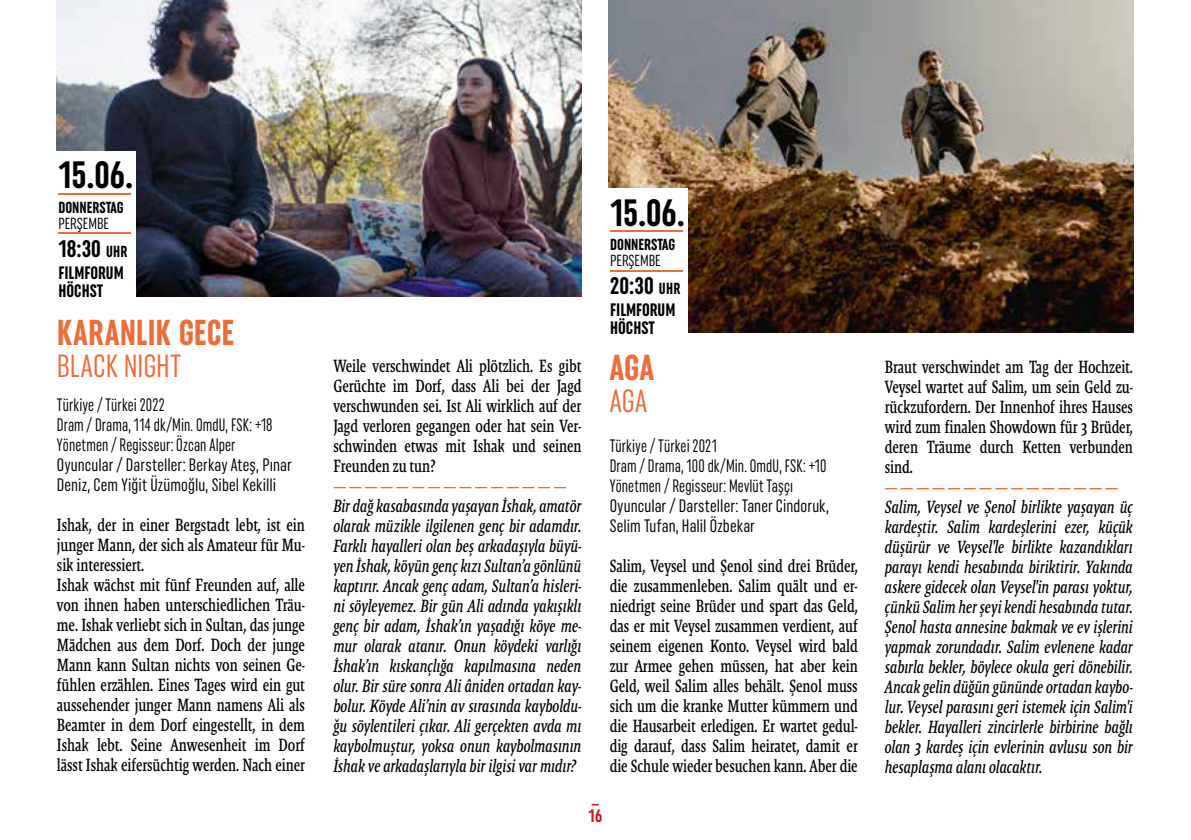
<style>
.page{position:relative;width:1191px;height:840px;background:#fff}
.page>*{position:absolute;margin:0;border:0;box-sizing:border-box;transform-origin:0 0}
.t1{font:700 extra-condensed 38px "Uniform";letter-spacing:-.005em;color:#000}
.t2{font:700 extra-condensed 36px "Uniform";letter-spacing:.005em;color:#ed6d3a}
.t3{font:extra-condensed 32px "Uniform";letter-spacing:.005em;color:#ed6d3a}
.t4{font:700 extra-condensed 24px "Uniform";letter-spacing:.005em;color:#000}
.t5{font:18px/20px "Malaga Narrow OTCE";letter-spacing:-.005em;color:#000;text-align:justify;scale:.95 1}
.t6{font:italic 18px/20px "Malaga Narrow OTCE";letter-spacing:-.01em;color:#000;text-align:justify;scale:.95 1}
.t7{font:extra-condensed 18px/20px "Uniform";letter-spacing:.005em;color:#000;scale:.9 1}
.t8{font:18px "Malaga Narrow OTCE";color:#ed6d3a;scale:.95 1}
.t9{font:700 extra-condensed 18px/18px "Uniform";color:#000}
.t10{font:700 extra-condensed 18px/18px "Uniform";color:#cd1719}
.t11{font:700 extra-condensed 16px "Uniform";color:#000}
.t12{font:extra-condensed 16px "Uniform";color:#000}
.s1{font-size:16px}
</style>
<div class="page">
<img style="left:608px;top:0;width:525px;height:332px">
<img style="left:57px;top:0;width:524px;height:296px">
<div style="left:605px;top:188px;width:82px;height:154px;background:#fff"></div>
<hr style="left:610px;top:230px;width:72px;height:2px;background:#ed6d3a">
<hr style="left:610px;top:269px;width:72px;height:2px;background:#ed6d3a">
<div style="left:54px;top:151px;width:82px;height:154px;background:#fff"></div>
<hr style="left:58px;top:193px;width:72px;height:2px;background:#ed6d3a">
<hr style="left:59px;top:232px;width:72px;height:2px;background:#ed6d3a">
<h1 class="t1" style="left:58px;top:153px;width:76px">15.06.</h1>
<p class="t11" style="left:58px;top:198px;width:67px">DONNERSTAG</p>
<p class="t12" style="left:58px;top:213px;width:52px">PERŞEMBE</p>
<h3 class="t4" style="left:58px;top:234px;width:70px">18:30 <span class="s1">UHR</span></h3>
<p class="t9" style="left:58px;top:263px;width:67px">FILMFORUM<br>HÖCHST</p>
<h2 class="t2" style="left:57px;top:312px;width:179px">KARANLIK GECE</h2>
<h3 class="t3" style="left:57px;top:347px;width:126px">BLACK NIGHT</h3>
<p class="t7" style="left:57px;top:394px;width:262px">Türkiye / Türkei 2022<br>Dram / Drama, 114 dk/Min. OmdU, FSK: +18<br>Yönetmen / Regisseur: Özcan Alper Oyuncular / Darsteller: Berkay Ateş, Pınar Deniz, Cem Yiğit Üzümoğlu, Sibel Kekilli</p>
<p class="t5" style="left:57px;top:514px;width:263px;text-align:left">Ishak, der in einer Bergstadt lebt, ist ein junger Mann, der sich als Amateur für Mu&shy;sik interessiert.<br>Ishak wächst mit fünf Freunden auf, alle von ihnen haben unterschiedlichen Träu&shy;me. Ishak verliebt sich in Sultan, das junge Mädchen aus dem Dorf. Doch der junge Mann kann Sultan nichts von seinen Ge&shy;fühlen erzählen. Eines Tages wird ein gut aussehender junger Mann namens Ali als Beamter in dem Dorf eingestellt, in dem Ishak lebt. Seine Anwesenheit im Dorf lässt Ishak eifersüchtig werden. Nach einer</p>
<p class="t5" style="left:333px;top:355px;width:263px">Weile verschwindet Ali plötzlich. Es gibt Gerüchte im Dorf, dass Ali bei der Jagd verschwunden sei. Ist Ali wirklich auf der Jagd verloren gegangen oder hat sein Ver&shy;schwinden etwas mit Ishak und seinen Freunden zu tun?</p>
<p class="t8" style="left:333px;top:475px;width:247px">— — — — — — — — — — — — — — —</p>
<p class="t6" style="left:333px;top:495px;width:263px">Bir dağ kasabasında yaşayan İshak, amatör olarak müzikle ilgilenen genç bir adamdır.<br>Farklı hayalleri olan beş arkadaşıyla büyü&shy;yen İshak, köyün genç kızı Sultan’a gönlünü kaptırır. Ancak genç adam, Sultan’a hisleri&shy;ni söyleyemez. Bir gün Ali adında yakışıklı genç bir adam, İshak’ın yaşadığı köye me&shy;mur olarak atanır. Onun köydeki varlığı İshak’ın kıskançlığa kapılmasına neden olur. Bir süre sonra Ali âniden ortadan kay&shy;bolur. Köyde Ali’nin av sırasında kayboldu&shy;ğu söylentileri çıkar. Ali gerçekten avda mı kaybolmuştur, yoksa onun kaybolmasının İshak ve arkadaşlarıyla bir ilgisi var mıdır?</p>
<h1 class="t1" style="left:610px;top:190px;width:76px">15.06.</h1>
<p class="t11" style="left:610px;top:235px;width:67px">DONNERSTAG</p>
<p class="t12" style="left:610px;top:250px;width:52px">PERŞEMBE</p>
<h3 class="t4" style="left:610px;top:271px;width:72px">20:30 <span class="s1">UHR</span></h3>
<p class="t9" style="left:610px;top:300px;width:67px">FILMFORUM<br>HÖCHST</p>
<h2 class="t2" style="left:609px;top:346px;width:46px">AGA</h2>
<h3 class="t3" style="left:609px;top:381px;width:39px">AGA</h3>
<p class="t7" style="left:610px;top:435px;width:245px">Türkiye / Türkei 2021<br>Dram / Drama, 100 dk/Min. OmdU, FSK: +10<br>Yönetmen / Regisseur: Mevlüt Taşçı<br>Oyuncular / Darsteller: Taner Cindoruk,<br>Selim Tufan, Halil Özbekar</p>
<p class="t5" style="left:610px;top:555px;width:263px">Salim, Veysel und Şenol sind drei Brüder, die zusammenleben. Salim quält und er&shy;niedrigt seine Brüder und spart das Geld, das er mit Veysel zusammen verdient, auf seinem eigenen Konto. Veysel wird bald zur Armee gehen müssen, hat aber kein Geld, weil Salim alles behält. Şenol muss sich um die kranke Mutter kümmern und die Hausarbeit erledigen. Er wartet gedul&shy;dig darauf, dass Salim heiratet, damit er die Schule wieder besuchen kann. Aber die</p>
<p class="t10" style="left:588px;top:787px;width:15px">_<br>16</p>
<p class="t5" style="left:885px;top:356px;width:263px">Braut verschwindet am Tag der Hochzeit.<br>Veysel wartet auf Salim, um sein Geld zu&shy;rückzufordern. Der Innenhof ihres Hauses wird zum finalen Showdown für 3 Brüder, deren Träume durch Ketten verbunden sind.</p>
<p class="t8" style="left:885px;top:476px;width:247px">— — — — — — — — — — — — — — —</p>
<p class="t6" style="left:885px;top:496px;width:263px">Salim, Veysel ve Şenol birlikte yaşayan üç kardeştir. Salim kardeşlerini ezer, küçük düşürür ve Veysel'le birlikte kazandıkları parayı kendi hesabında biriktirir. Yakında askere gidecek olan Veysel'in parası yoktur, çünkü Salim her şeyi kendi hesabında tutar.<br>Şenol hasta annesine bakmak ve ev işlerini yapmak zorundadır. Salim evlenene kadar sabırla bekler, böylece okula geri dönebilir.<br>Ancak gelin düğün gününde ortadan kaybo&shy;lur. Veysel parasını geri istemek için Salim'i bekler. Hayalleri zincirlerle birbirine bağlı olan 3 kardeş için evlerinin avlusu son bir hesaplaşma alanı olacaktır.</p>
</div>
